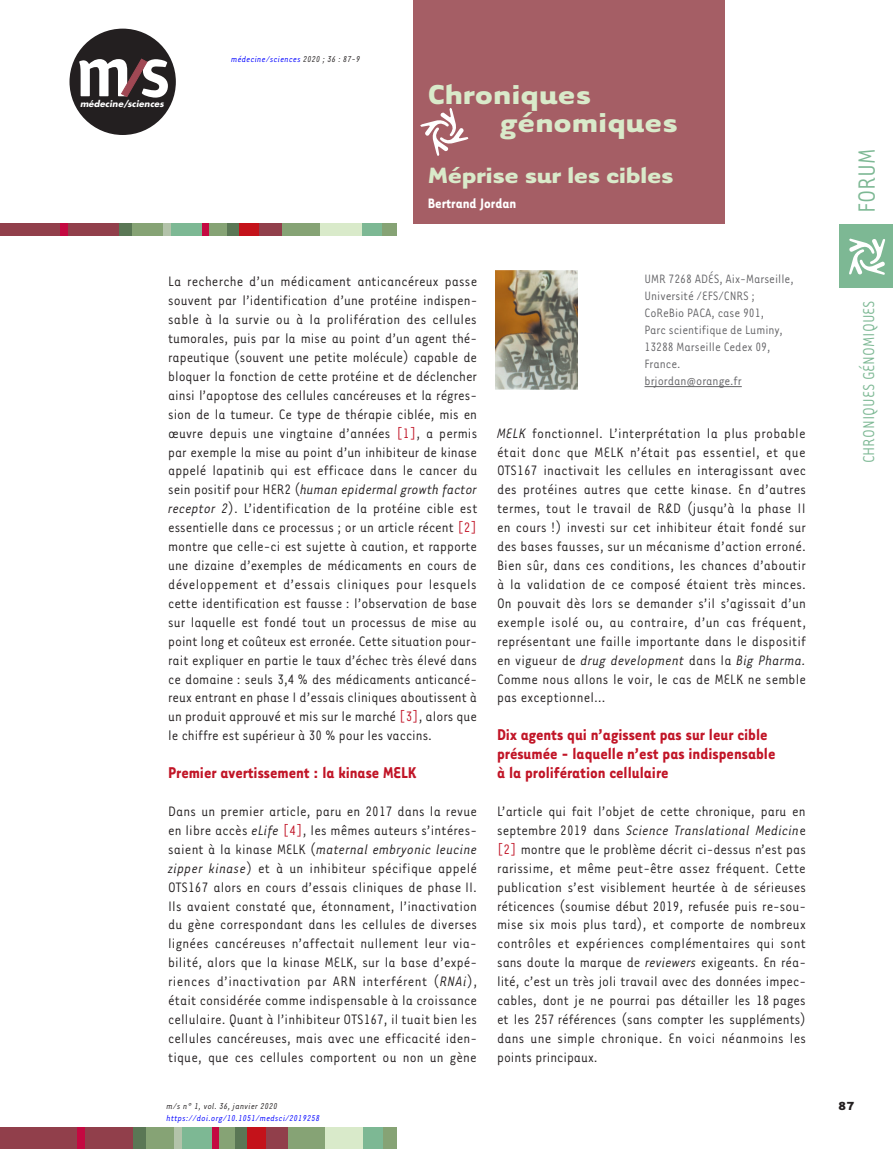
<style>
.page{position:relative;width:893px;height:1149px;background:#fff}
.page>*{position:absolute;margin:0;border:0;box-sizing:border-box;transform-origin:0 0}
.t1{font:700 31.5px/28.2px "Tarzana Wide";color:#d9eaca}
.t2{font:27px "Tarzana Narrow";color:#7db894}
.t3{font:700 25.5px "Tarzana Wide";letter-spacing:-.02em;color:#d9eaca}
.t4{font:700 18px/18.9px "Tarzana Narrow";color:#c11527}
.t5{font:18px "Tarzana Narrow";color:#7db894}
.t6{font:15.75px/18.9px "Tarzana Narrow";letter-spacing:.01em;color:#231f20;text-align:justify}
.t7{font:700 15.75px "Tarzana Narrow";color:#fff}
.t8{font:13.95px/17px "Tarzana Narrow";color:#636366}
.t9{font:700 13.5px "Tarzana Wide";color:#231f20}
.t10{font:italic 9.75px "Tarzana Narrow";letter-spacing:.025em;color:#00f}
.t11{font:italic 9.75px "Tarzana Narrow";letter-spacing:.025em;color:#231f20}
.t12{font:italic 700 8.55px "Futura";letter-spacing:.01em;color:#fff}
.s1{color:#231f20}
.s2{color:#c11527}
.s3{font-style:italic}
</style>
<div class="page">
<div style="left:839px;top:224px;width:54px;height:64px;background:#7db894"></div>
<svg style="left:849px;top:239px;width:36px;height:36px"></svg>
<div style="left:0;top:1126px;width:133px;height:22px;background:#913f4b"></div>
<div style="left:234px;top:1126px;width:13px;height:22px;background:#5a7755"></div>
<div style="left:77px;top:1126px;width:8px;height:22px;background:#c40941"></div>
<div style="left:133px;top:1126px;width:21px;height:22px;background:#5a7755"></div>
<div style="left:146px;top:1126px;width:30px;height:22px;background:#86a375"></div>
<div style="left:174px;top:1126px;width:9px;height:22px;background:#b3c3aa"></div>
<div style="left:183px;top:1126px;width:29px;height:22px;background:#7db894"></div>
<div style="left:216px;top:1126px;width:19px;height:22px;background:#86a375"></div>
<div style="left:212px;top:1126px;width:6px;height:22px;background:#c40941"></div>
<div style="left:247px;top:1126px;width:27px;height:22px;background:#c4121a"></div>
<div style="left:286px;top:1126px;width:39px;height:22px;background:#86a375"></div>
<div style="left:266px;top:1126px;width:21px;height:22px;background:#913f4b"></div>
<div style="left:325px;top:1126px;width:39px;height:22px;background:#d9eaca"></div>
<div style="left:363px;top:1126px;width:21px;height:22px;background:#7db894"></div>
<div style="left:383px;top:1126px;width:13px;height:22px;background:#86a375"></div>
<div style="left:413px;top:0;width:311px;height:223px;background:#a55e65"></div>
<svg style="left:420px;top:108px;width:49px;height:48px"></svg>
<div style="left:69px;top:29px;width:107px;height:106px;background:#231f20;border-radius:50%"></div>
<svg style="left:79px;top:59px;width:89px;height:39px"></svg>
<hr style="left:644px;top:386px;width:98px;height:1px;background:#636366">
<div style="left:0;top:223px;width:119px;height:12px;background:#913f4b"></div>
<div style="left:119px;top:223px;width:17px;height:12px;background:#5a7755"></div>
<div style="left:225px;top:223px;width:15px;height:12px;background:#5a7755"></div>
<div style="left:133px;top:223px;width:31px;height:12px;background:#86a375"></div>
<div style="left:167px;top:223px;width:35px;height:12px;background:#7db894"></div>
<div style="left:362px;top:223px;width:21px;height:12px;background:#7db894"></div>
<div style="left:207px;top:223px;width:19px;height:12px;background:#86a375"></div>
<div style="left:382px;top:223px;width:14px;height:12px;background:#86a375"></div>
<div style="left:280px;top:223px;width:41px;height:12px;background:#86a375"></div>
<div style="left:321px;top:223px;width:41px;height:12px;background:#d9eaca"></div>
<div style="left:163px;top:223px;width:8px;height:12px;background:#b3c3aa"></div>
<div style="left:60px;top:223px;width:8px;height:12px;background:#c40941"></div>
<div style="left:202px;top:223px;width:7px;height:12px;background:#c40941"></div>
<div style="left:240px;top:223px;width:28px;height:12px;background:#c4121a"></div>
<div style="left:259px;top:223px;width:22px;height:12px;background:#913f4b"></div>
<img style="left:495px;top:271px;width:82px;height:118px">
<p class="t12" style="left:80px;top:98px;width:86px">médecine/sciences</p>
<p class="t10" style="left:231px;top:53px;width:131px">médecine/sciences <span class="s1">2020 ; 36 : 87-9</span></p>
<h1 class="t1" style="left:500px;top:78px;width:180px;text-indent:-72px">Chroniques génomiques</h1>
<h3 class="t3" style="left:428px;top:158px;width:247px">Méprise sur les cibles</h3>
<p class="t7" style="left:428px;top:193px;width:90px">Bertrand Jordan</p>
<p class="t6" style="left:168px;top:271px;width:311px">La recherche d’un médicament anticancéreux passe souvent par l’identification d’une protéine indispen&shy;sable à la survie ou à la prolifération des cellules tumorales, puis par la mise au point d’un agent thé&shy;rapeutique (souvent une petite molécule) capable de bloquer la fonction de cette protéine et de déclencher ainsi l’apoptose des cellules cancéreuses et la régres&shy;sion de la tumeur. Ce type de thérapie ciblée, mis en œuvre depuis une vingtaine d’années <span class="s2">[1]</span>, a permis par exemple la mise au point d’un inhibiteur de kinase appelé lapatinib qui est efficace dans le cancer du sein positif pour HER2 (<span class="s3">human epidermal growth factor receptor 2</span>). L’identification de la protéine cible est essentielle dans ce processus ; or un article récent <span class="s2">[2] </span>montre que celle-ci est sujette à caution, et rapporte une dizaine d’exemples de médicaments en cours de développement et d’essais cliniques pour lesquels cette identification est fausse : l’observation de base sur laquelle est fondé tout un processus de mise au point long et coûteux est erronée. Cette situation pour&shy;rait expliquer en partie le taux d’échec très élevé dans ce domaine : seuls 3,4 % des médicaments anticancé&shy;reux entrant en phase I d’essais cliniques aboutissent à un produit approuvé et mis sur le marché <span class="s2">[3]</span>, alors que le chiffre est supérieur à 30 % pour les vaccins.</p>
<p class="t4" style="left:168px;top:762px;width:250px">Premier avertissement : la kinase MELK</p>
<p class="t6" style="left:168px;top:800px;width:310px">Dans un premier article, paru en 2017 dans la revue en libre accès <span class="s3">eLife</span> <span class="s2">[4]</span>, les mêmes auteurs s’intéres&shy;saient à la kinase MELK (<span class="s3">maternal embryonic leucine zipper kinase</span>) et à un inhibiteur spécifique appelé OTS167 alors en cours d’essais cliniques de phase II.<br>Ils avaient constaté que, étonnament, l’inactivation du gène correspondant dans les cellules de diverses lignées cancéreuses n’affectait nullement leur via&shy;bilité, alors que la kinase MELK, sur la base d’expé&shy;riences d’inactivation par ARN interférent (<span class="s3">RNAi</span>), était considérée comme indispensable à la croissance cellulaire. Quant à l’inhibiteur OTS167, il tuait bien les cellules cancéreuses, mais avec une efficacité iden&shy;tique, que ces cellules comportent ou non un gène</p>
<p class="t11" style="left:167px;top:1099px;width:112px">m/s n° 1, vol. 36, janvier 2020</p>
<p class="t10" style="left:167px;top:1111px;width:155px">https://doi.org/10.1051/medsci/2019258</p>
<p class="t8" style="left:644px;top:270px;width:151px">UMR 7268 ADÉS, Aix-Marseille,<br>Université /EFS/CNRS ;<br>CoReBio PACA, case 901,<br>Parc scientifique de Luminy,<br>13288 Marseille Cedex 09,<br>France.<br>brjordan@orange.fr</p>
<p class="t6" style="left:497px;top:422px;width:310px"><span class="s3">MELK</span> fonctionnel. L’interprétation la plus probable était donc que MELK n’était pas essentiel, et que OTS167 inactivait les cellules en interagissant avec des protéines autres que cette kinase. En d’autres termes, tout le travail de R&amp;D (jusqu’à la phase II en cours !) investi sur cet inhibiteur était fondé sur des bases fausses, sur un mécanisme d’action erroné.<br>Bien sûr, dans ces conditions, les chances d’aboutir à la validation de ce composé étaient très minces.<br>On pouvait dès lors se demander s’il s’agissait d’un exemple isolé ou, au contraire, d’un cas fréquent, représentant une faille importante dans le dispositif en vigueur de <span class="s3">drug development</span> dans la <span class="s3">Big Pharma.<br></span>Comme nous allons le voir, le cas de MELK ne semble pas exceptionnel…</p>
<p class="t4" style="left:497px;top:724px;width:280px">Dix agents qui n’agissent pas sur leur cible présumée - laquelle n’est pas indispensable à la prolifération cellulaire</p>
<p class="t6" style="left:497px;top:800px;width:311px">L’article qui fait l’objet de cette chronique, paru en septembre 2019 dans <span class="s3">Science Translational Medicin</span>e <span class="s2">[2]</span> montre que le problème décrit ci-dessus n’est pas rarissime, et même peut-être assez fréquent. Cette publication s’est visiblement heurtée à de sérieuses réticences (soumise début 2019, refusée puis re-sou&shy;mise six mois plus tard), et comporte de nombreux contrôles et expériences complémentaires qui sont sans doute la marque de <span class="s3">reviewers</span> exigeants. En réa&shy;lité, c’est un très joli travail avec des données impec&shy;cables, dont je ne pourrai pas détailler les 18 pages et les 257 références (sans compter les suppléments) dans une simple chronique. En voici néanmoins les points principaux.</p>
<h2 class="t2" style="left:850px;top:213px;width:65px;rotate:-90deg">FORUM</h2>
<p class="t5" style="left:858px;top:463px;width:164px;rotate:-90deg">CHRONIQUES GÉNOMIQUES</p>
<p class="t9" style="left:838px;top:1096px;width:18px">87</p>
</div>
